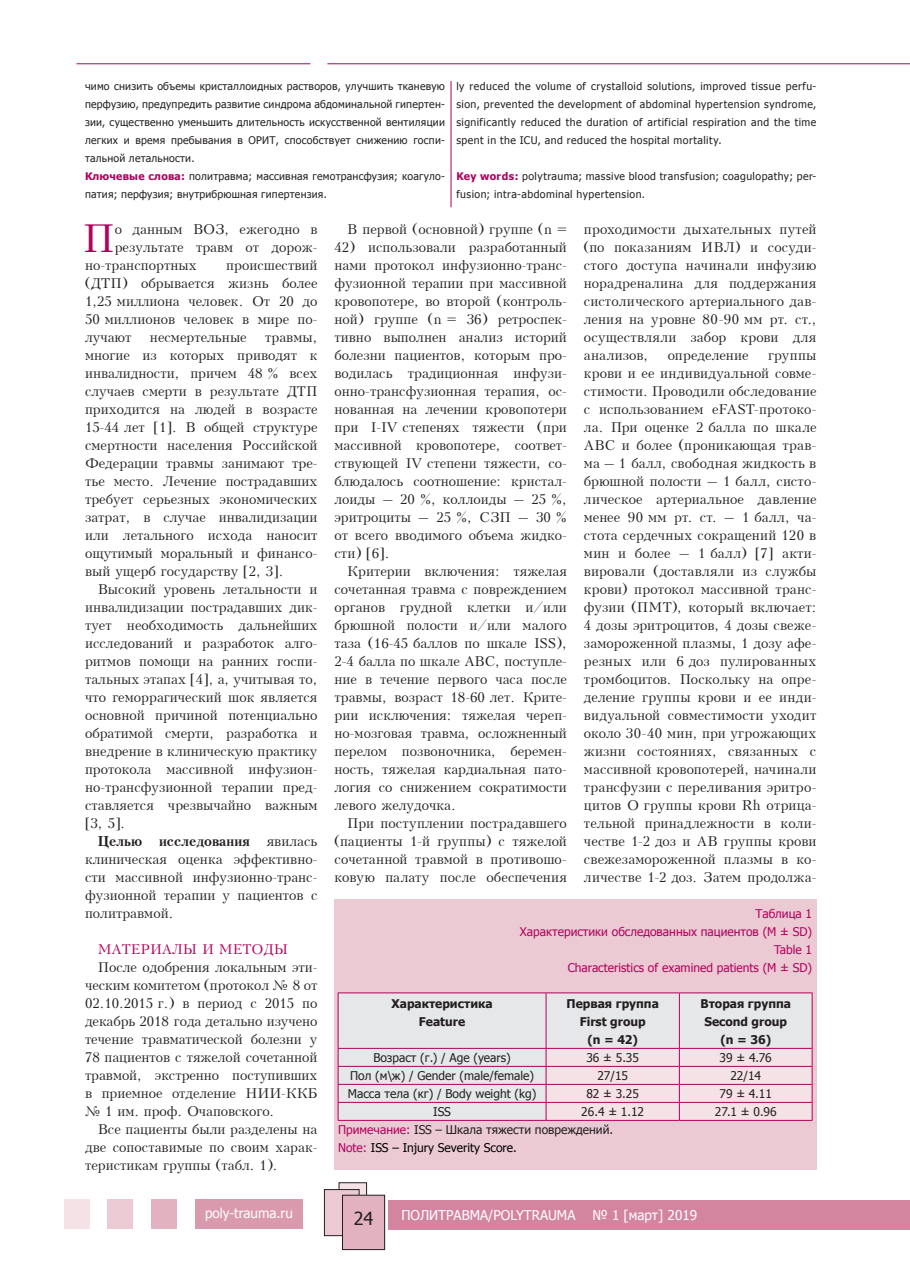
<style>
.page{position:relative;width:910px;height:1280px;background:#fff}
.page>*{position:absolute;margin:0;border:0;box-sizing:border-box;transform-origin:0 0}
.t1{font:38.4px "Kudrashov Plain";color:#b1015c}
.t2{font:18px "Tahoma";color:#231f20}
.t3{font:13.5px/18px "Kudrashov Plain";color:#231f20;text-align:justify}
.t4{font:13.5px "Tahoma";color:#fff}
.t5{font:700 13.5px "Kudrashov";color:#231f20}
.t6{font:13.5px "Kudrashov Plain";color:#b1015c}
.t7{font:12px/18px "Tahoma";color:#231f20}
.t8{font:12px/18px "Tahoma";color:#b1015c;text-align:right}
.t9{font:700 12px/18px "Tahoma";color:#231f20;text-align:center}
.t10{font:10.5px/18px "Tahoma";letter-spacing:.02em;color:#231f20}
.t11{font:10.5px/18px "Tahoma";letter-spacing:.045em;color:#231f20}
.s1{font-weight:700;color:#b1015c}
.s2{font-family:"Kudrashov Plain";font-weight:400}
.s3{color:#b1015c}
.s4{color:#000}
</style>
<div class="page">
<div style="left:196px;top:1198px;width:107px;height:30px;background:#da9aae"></div>
<div style="left:151px;top:1198px;width:25px;height:30px;background:#e3b2c1"></div>
<div style="left:107px;top:1198px;width:26px;height:30px;background:#eccad4"></div>
<div style="left:64px;top:1198px;width:25px;height:30px;background:#f5e2e7"></div>
<div style="left:389px;top:1199px;width:521px;height:30px;background:#d3859f"></div>
<div style="left:339px;top:1183px;width:28px;height:36px;background:#f5e2e7"></div>
<div style="left:339px;top:1182px;width:28px;height:37px;border:1px solid #231f20"></div>
<div style="left:324px;top:1189px;width:35px;height:47px;background:#eccad4"></div>
<div style="left:324px;top:1189px;width:35px;height:47px;border:1px solid #231f20"></div>
<div style="left:342px;top:1195px;width:43px;height:54px;background:#e3b2c1"></div>
<div style="left:342px;top:1195px;width:43px;height:55px;border:1px solid #231f20"></div>
<hr style="left:327px;top:63px;width:583px;height:1px;background:#b1015c">
<hr style="left:77px;top:63px;width:233px;height:1px;background:#b1015c">
<hr style="left:451px;top:81px;width:1px;height:126px;background:#b1015c">
<div style="left:334px;top:899px;width:482px;height:270px;background:#eccad4"></div>
<div style="left:339px;top:993px;width:473px;height:127px;background:#e6e7e9"></div>
<hr style="left:338px;top:992px;width:208px;height:1px;background:#b1015c">
<hr style="left:338px;top:993px;width:1px;height:55px;background:#b1015c">
<hr style="left:546px;top:992px;width:133px;height:1px;background:#b1015c">
<hr style="left:546px;top:993px;width:1px;height:55px;background:#b1015c">
<hr style="left:679px;top:992px;width:133px;height:1px;background:#b1015c">
<hr style="left:679px;top:993px;width:1px;height:55px;background:#b1015c">
<hr style="left:812px;top:993px;width:1px;height:55px;background:#b1015c">
<hr style="left:338px;top:1048px;width:208px;height:1px;background:#b1015c">
<hr style="left:338px;top:1066px;width:208px;height:1px;background:#b1015c">
<hr style="left:338px;top:1084px;width:208px;height:1px;background:#b1015c">
<hr style="left:338px;top:1102px;width:208px;height:1px;background:#b1015c">
<svg style="left:338px;top:1049px;width:1px;height:71px"></svg>
<svg style="left:546px;top:1048px;width:267px;height:72px;background:#f0d3dd"></svg>
<hr style="left:338px;top:1120px;width:208px;height:1px;background:#b1015c">
<hr style="left:546px;top:1120px;width:133px;height:1px;background:#b1015c">
<hr style="left:679px;top:1120px;width:133px;height:1px;background:#b1015c">
<p class="t10" style="left:85px;top:77px;width:361px">чимо снизить объемы кристаллоидных растворов, улучшить тканевую перфузию, предупредить развитие синдрома абдоминальной гипертен&shy;зии, существенно уменьшить длительность искусственной вентиляции легких и время пребывания в ОРИТ, способствует снижению госпи&shy;тальной летальности.<br><span class="s1">Ключевые слова:</span> политравма; массивная гемотрансфузия; коагуло&shy;патия; перфузия; внутрибрюшная гипертензия.</p>
<p class="t10" style="left:456px;top:77px;width:362px;text-align:justify">ly reduced the volume of crystalloid solutions, improved tissue perfu&shy;sion, prevented the development of abdominal hypertension syndrome, significantly reduced the duration of artificial respiration and the time spent in the ICU, and reduced the hospital mortality.</p>
<p class="t11" style="left:456px;top:167px;width:362px"><span class="s1">Key words:</span> polytrauma; massive blood transfusion; coagulopathy; per&shy;fusion; intra-abdominal hypertension.</p>
<h1 class="t1" style="left:82px;top:216px;width:34px">П</h1>
<p class="t3" style="left:115px;top:220px;width:204px">о данным ВОЗ, ежегодно в</p>
<p class="t3" style="left:115px;top:238px;width:204px">результате травм от дорож-</p>
<p class="t3" style="left:85px;top:256px;width:113px">но-транспортных</p>
<p class="t3" style="left:85px;top:256px;width:234px;text-indent:141px">происшествий (ДТП) обрывается жизнь более 1,25 миллиона человек. От 20 до 50 миллионов человек в мире по&shy;лучают</p>
<p class="t3" style="left:85px;top:328px;width:234px;text-indent:180px">травмы, многие из которых приводят к инвалидности, причем 48 % всех случаев смерти в результате ДТП приходится на людей в возрасте 15-44 лет [1]. В общей структуре смертности населения Российской Федерации травмы занимают тре&shy;тье место. Лечение пострадавших требует серьезных экономических затрат, в случае инвалидизации или летального исхода наносит ощутимый моральный и финансо&shy;вый ущерб государству [2, 3].</p>
<p class="t3" style="left:85px;top:580px;width:234px;text-indent:13px">Высокий уровень летальности и инвалидизации пострадавших дик&shy;тует необходимость дальнейших исследований и разработок алго&shy;ритмов помощи на ранних госпи&shy;тальных этапах [4], а, учитывая то, что геморрагический шок является основной причиной потенциально обратимой смерти, разработка и внедрение в клиническую практику протокола массивной инфузион&shy;но-трансфузионной терапии пред&shy;ставляется чрезвычайно важным [3, 5].</p>
<p class="t5" style="left:98px;top:832px;width:221px">Целью исследования <span class="s2">явилась</span></p>
<p class="t3" style="left:85px;top:850px;width:234px">клиническая оценка эффективно&shy;сти массивной инфузионно-транс&shy;фузионной терапии у пациентов с политравмой.</p>
<p class="t6" style="left:98px;top:941px;width:192px">МАТЕРИАЛЫ И МЕТОДЫ</p>
<p class="t3" style="left:85px;top:958px;width:234px;text-indent:13px">После одобрения локальным эти&shy;ческим комитетом (протокол № 8 от 02.10.2015 г.) в период с 2015 по декабрь 2018 года детально изучено течение травматической болезни у 78 пациентов с тяжелой сочетанной травмой, экстренно поступивших в приемное отделение НИИ-ККБ № 1 им. проф. Очаповского.</p>
<p class="t3" style="left:85px;top:1120px;width:234px;text-indent:13px">Все пациенты были разделены на две сопоставимые по своим харак&shy;теристикам группы (табл. 1).</p>
<p class="t3" style="left:150px;top:328px;width:98px">несмертельные</p>
<p class="t4" style="left:205px;top:1204px;width:89px">poly-trauma.ru</p>
<p class="t3" style="left:347px;top:220px;width:221px">В первой (основной) группе (n =</p>
<p class="t3" style="left:334px;top:238px;width:234px">42) использовали разработанный нами протокол инфузионно-транс&shy;фузионной терапии при массивной кровопотере, во второй (контроль&shy;ной) группе (n = 36) ретроспек&shy;тивно выполнен анализ историй болезни пациентов, которым про&shy;водилась традиционная инфузи&shy;онно-трансфузионная терапия, ос&shy;нованная на лечении кровопотери при I-IV степенях тяжести (при массивной кровопотере, соответ&shy;ствующей IV степени тяжести, со&shy;блюдалось соотношение: кристал&shy;лоиды – 20 %, коллоиды – 25 %, эритроциты – 25 %, СЗП – 30 % от всего вводимого объема жидко&shy;сти) [6].</p>
<p class="t3" style="left:334px;top:562px;width:234px;text-indent:13px">Критерии включения: тяжелая сочетанная травма с повреждением органов грудной клетки и/или брюшной полости и/или малого таза (16-45 баллов по шкале ISS), 2-4 балла по шкале ABC, поступле&shy;ние в течение первого часа после травмы, возраст 18-60 лет. Крите&shy;рии исключения: тяжелая череп&shy;но-мозговая травма, осложненный перелом позвоночника, беремен&shy;ность, тяжелая кардиальная пато&shy;логия со снижением сократимости левого желудочка.</p>
<p class="t3" style="left:334px;top:814px;width:234px;text-indent:13px">При поступлении пострадавшего (пациенты 1-й группы) с тяжелой сочетанной травмой в противошо&shy;ковую палату после обеспечения</p>
<p class="t3" style="left:584px;top:220px;width:234px">проходимости дыхательных путей (по показаниям ИВЛ) и сосуди&shy;стого доступа начинали инфузию норадреналина для поддержания систолического артериального дав&shy;ления на уровне 80-90 мм рт. ст., осуществляли забор крови для анализов,</p>
<p class="t3" style="left:668px;top:346px;width:82px">определение</p>
<p class="t3" style="left:584px;top:346px;width:234px;text-indent:184px">группы крови и ее индивидуальной совме&shy;стимости. Проводили обследование с использованием eFAST-протоко&shy;ла. При оценке 2 балла по шкале ABC и более (проникающая трав&shy;ма – 1 балл, свободная жидкость в брюшной полости – 1 балл, систо&shy;лическое артериальное давление менее 90 мм рт. ст. – 1 балл, ча&shy;стота сердечных сокращений 120 в мин и более – 1 балл) [7] акти&shy;вировали (доставляли из службы крови) протокол массивной транс&shy;фузии (ПМТ), который включает:<br>4 дозы эритроцитов, 4 дозы свеже&shy;замороженной плазмы, 1 дозу афе&shy;резных или 6 доз пулированных тромбоцитов. Поскольку на опре&shy;деление группы крови и ее инди&shy;видуальной совместимости уходит около 30-40 мин, при угрожающих жизни состояниях, связанных с массивной кровопотерей, начинали трансфузии с переливания эритро&shy;цитов О группы крови Rh отрица&shy;тельной принадлежности в коли&shy;честве 1-2 доз и АВ группы крови свежезамороженной плазмы в ко&shy;личестве 1-2 доз. Затем продолжа-</p>
<p class="t8" style="left:520px;top:904px;width:294px">Таблица 1<br>Характеристики обследованных пациентов (М ± SD)<br>Table 1<br>Characteristics of examined patients (М ± SD)</p>
<p class="t9" style="left:392px;top:994px;width:102px">Характеристика<br>Feature</p>
<p class="t9" style="left:567px;top:994px;width:94px">Первая группа<br>First group<br>(n = 42)</p>
<p class="t9" style="left:700px;top:994px;width:92px">Вторая группа<br>Second group (n = 36)</p>
<p class="t7" style="left:373px;top:1048px;width:139px">Возраст (г.) / Age (years)</p>
<p class="t7" style="left:586px;top:1048px;width:54px">36 ± 5.35</p>
<p class="t7" style="left:720px;top:1048px;width:54px">39 ± 4.76</p>
<p class="t7" style="left:350px;top:1066px;width:186px">Пол (м\ж) / Gender (male/female)</p>
<p class="t7" style="left:597px;top:1066px;width:32px">27/15</p>
<p class="t7" style="left:730px;top:1066px;width:32px">22/14</p>
<p class="t7" style="left:348px;top:1084px;width:190px">Масса тела (кг) / Body weight (kg)</p>
<p class="t7" style="left:586px;top:1084px;width:54px">82 ± 3.25</p>
<p class="t7" style="left:719px;top:1084px;width:54px">79 ± 4.11</p>
<p class="t7" style="left:433px;top:1102px;width:19px">ISS</p>
<p class="t7" style="left:581px;top:1102px;width:64px">26.4 ± 1.12</p>
<p class="t7" style="left:715px;top:1102px;width:63px">27.1 ± 0.96</p>
<p class="t7" style="left:338px;top:1120px;width:277px"><span class="s3">Примечание:</span> ISS – Шкала тяжести повреждений.<br><span class="s3">Note:</span> <span class="s4">ISS – Injury Severity Score.</span></p>
<h2 class="t2" style="left:354px;top:1206px;width:21px">24</h2>
<p class="t4" style="left:401px;top:1206px;width:176px">ПОЛИТРАВМА/POLYTRAUMA</p>
<p class="t4" style="left:592px;top:1206px;width:106px">№ 1 [март] 2019</p>
</div>
